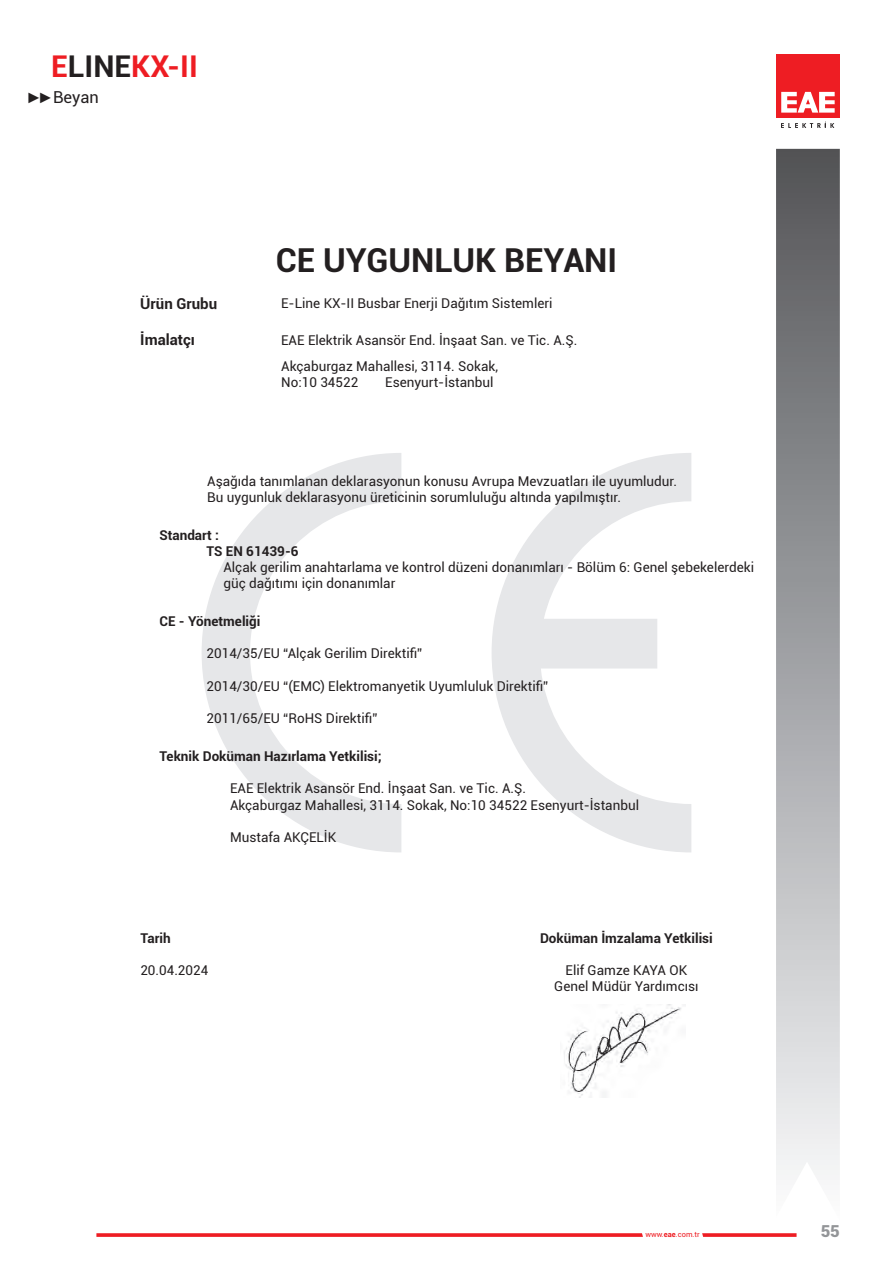
<style>
.page{position:relative;width:893px;height:1263px;background:#fff}
.page>*{position:absolute;margin:0;border:0;box-sizing:border-box;transform-origin:0 0}
.t1{font:700 33px "Roboto";color:#231f20}
.t2{font:700 30px "Roboto";color:#ee1d23}
.t3{font:16.5px "Roboto";letter-spacing:-.005em;color:#231f20}
.t4{font:900 16.5px "Roboto";color:#939598}
.t5{font:700 15px "Roboto";color:#231f20}
.t6{font:13.5px/16.2px "Roboto";color:#231f20}
.t7{font:700 13.5px/16.2px "Roboto";color:#231f20}
.t8{font:7.5px "Roboto";color:#ee1d23}
.s1{color:#231f20}
.s2{font-family:"Arial";font-size:15px}
.s3{font-weight:700}
</style>
<div class="page">
<svg style="left:96px;top:1233px;width:700px;height:4px;background:#f04147"></svg>
<div style="left:776px;top:54px;width:64px;height:64px;background:#ee1d23"></div>
<svg style="left:781px;top:92px;width:54px;height:21px"></svg>
<svg style="left:781px;top:122px;width:53px;height:6px"></svg>
<svg style="left:202px;top:453px;width:199px;height:399px"></svg>
<svg style="left:492px;top:453px;width:199px;height:399px"></svg>
<svg style="left:776px;top:149px;width:64px;height:1026px;background:#a3a4a6"></svg>
<img style="left:564px;top:1005px;width:117px;height:92px">
<h2 class="t2" style="left:51px;top:45px;width:148px">E<span class="s1">LINE</span>KX-II</h2>
<p class="t3" style="left:27px;top:86px;width:74px"><span class="s2">►►</span>Beyan</p>
<p class="t5" style="left:140px;top:293px;width:78px">Ürün Grubu</p>
<p class="t5" style="left:140px;top:329px;width:56px">İmalatçı</p>
<h1 class="t1" style="left:276px;top:237px;width:343px">CE UYGUNLUK BEYANI</h1>
<p class="t6" style="left:281px;top:294px;width:273px">E-Line KX-II Busbar Enerji Dağıtım Sistemleri</p>
<p class="t6" style="left:281px;top:326px;width:298px;line-height:26px">EAE Elektrik Asansör End. İnşaat San. ve Tic. A.Ş.<br>Akçaburgaz Mahallesi, 3114. Sokak,</p>
<p class="t6" style="left:281px;top:373px;width:79px">No:10 34522</p>
<p class="t6" style="left:385px;top:373px;width:110px">Esenyurt-İstanbul</p>
<p class="t6" style="left:207px;top:472px;width:471px">Aşağıda tanımlanan deklarasyonun konusu Avrupa Mevzuatları ile uyumludur.<br>Bu uygunluk deklarasyonu üreticinin sorumluluğu altında yapılmıştır.</p>
<p class="t7" style="left:207px;top:526px;width:94px;text-indent:-47px">Standart :<br>TS EN 61439-6</p>
<p class="t6" style="left:223px;top:558px;width:532px">Alçak gerilim anahtarlama ve kontrol düzeni donanımları - Bölüm 6: Genel şebekelerdeki güç dağıtımı için donanımlar</p>
<p class="t7" style="left:159px;top:612px;width:103px">CE - Yönetmeliği</p>
<p class="t6" style="left:207px;top:645px;width:217px">2014/35/EU “Alçak Gerilim Direktifi”</p>
<p class="t6" style="left:207px;top:677px;width:343px">2014/30/EU “(EMC) Elektromanyetik Uyumluluk Direktifi”</p>
<p class="t6" style="left:207px;top:710px;width:172px">2011/65/EU “RoHS Direktifi”</p>
<p class="t7" style="left:159px;top:747px;width:224px">Teknik Doküman Hazırlama Yetkilisi;</p>
<p class="t6" style="left:230px;top:780px;width:410px">EAE Elektrik Asansör End. İnşaat San. ve Tic. A.Ş.<br>Akçaburgaz Mahallesi, 3114. Sokak, No:10 34522 Esenyurt-İstanbul</p>
<p class="t6" style="left:230px;top:828px;width:108px">Mustafa AKÇELİK</p>
<p class="t7" style="left:140px;top:929px;width:32px">Tarih</p>
<p class="t6" style="left:140px;top:962px;width:70px">20.04.2024</p>
<p class="t7" style="left:540px;top:929px;width:174px">Doküman İmzalama Yetkilisi</p>
<p class="t6" style="left:554px;top:962px;width:146px;text-align:center">Elif Gamze KAYA OK<br>Genel Müdür Yardımcısı</p>
<p class="t8" style="left:645px;top:1229px;width:56px">www.<span class="s3">eae</span>.com.tr</p>
<p class="t4" style="left:821px;top:1219px;width:21px">55</p>
</div>
